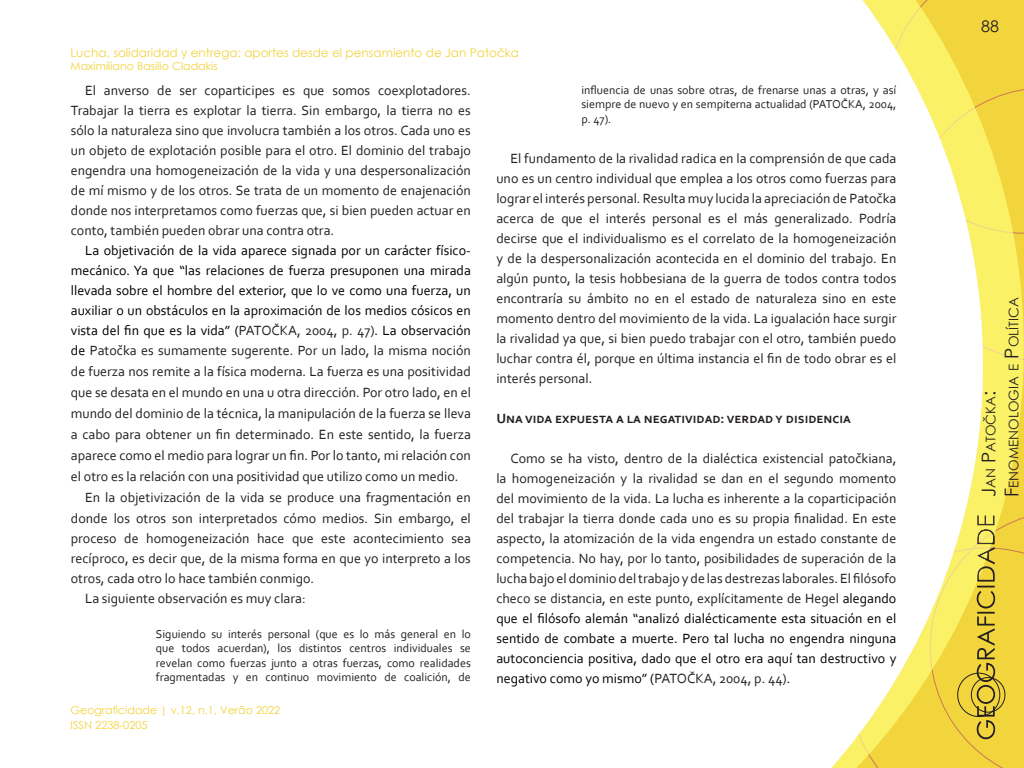
<style>
.page{position:relative;width:1024px;height:768px;background:#fff}
.page>*{position:absolute;margin:0;border:0;box-sizing:border-box;transform-origin:0 0}
.t1{font:16px "Century Gothic";color:#231f20}
.corpo{font:14px/20px "Corbel";color:#231f20;text-align:justify}
.Título_N_1{font:700 14px "Corbel";color:#231f20}
.t2{font:13.3px/22.8px "Century Gothic";color:#231f20}
.citacao{font:12px/14.4px "Corbel";color:#231f20;text-align:justify}
.t3{font:12px "Century Gothic";color:#f2d43d}
.t4{font:11px "Century Gothic";color:#f2d43d}
.s1{color:#000}
.s2{font-size:19px}
</style>
<div class="page">
<svg style="left:831px;top:0;width:193px;height:768px"></svg>
<p class="t3" style="left:71px;top:45px;width:450px">Lucha, solidaridad y entrega: aportes desde el pensamiento de Jan Patočka</p>
<p class="t4" style="left:71px;top:59px;width:149px">Maximiliano Basilio Cladakis</p>
<p class="corpo" style="left:71px;top:80px;width:402px;text-indent:14px">El anverso de ser coparticipes es que somos coexplotadores.<br>Trabajar la tierra es explotar la tierra. Sin embargo, la tierra no es sólo la naturaleza sino que involucra también a los otros. Cada uno es un objeto de explotación posible para el otro. El dominio del trabajo engendra una homogeneización de la vida y una despersonalización de mí mismo y de los otros. Se trata de un momento de enajenación donde nos interpretamos como fuerzas que, si bien pueden actuar en conto, también pueden obrar una contra otra.</p>
<p class="corpo" style="left:71px;top:240px;width:402px;line-height:20.5px;text-indent:14px"><span class="s1">La objetivación de la vida aparece signada por un carácter físico&shy;mecánico. Ya que “las relaciones de fuerza presuponen una mirada llevada sobre el hombre del exterior, que lo ve como una fuerza, un auxiliar o un obstáculos en la aproximación de los medios cósicos en vista del fin que es la vida” (</span>PATOČKA, 2004, p. 47)<span class="s1">. La observación de</span> Patočka es sumamente sugerente. Por un lado, la misma noción de fuerza nos remite a la física moderna. La fuerza es una positividad que se desata en el mundo en una u otra dirección. Por otro lado, en el mundo del dominio de la técnica, la manipulación de la fuerza se lleva a cabo para obtener un fin determinado. En este sentido, la fuerza aparece como el medio para lograr un fin. Por lo tanto, mi relación con el otro es la relación con una positividad que utilizo como un medio.</p>
<p class="corpo" style="left:71px;top:487px;width:402px;text-indent:14px">En la objetivización de la vida se produce una fragmentación en donde los otros son interpretados cómo medios. Sin embargo, el proceso de homogeneización hace que este acontecimiento sea recíproco, es decir que, de la misma forma en que yo interpreto a los otros, cada otro lo hace también conmigo.</p>
<p class="corpo" style="left:85px;top:588px;width:222px">La siguiente observación es muy clara:</p>
<p class="citacao" style="left:156px;top:626px;width:317px">Siguiendo su interés personal (que es lo más general en lo que todos acuerdan), los distintos centros individuales se revelan como fuerzas junto a otras fuerzas, como realidades fragmentadas y en continuo movimiento de coalición, de</p>
<p class="t4" style="left:71px;top:702px;width:211px">Geograficidade | v.12, n.1, Verão 2022</p>
<p class="t4" style="left:71px;top:717px;width:79px">ISSN 2238-0205</p>
<p class="citacao" style="left:581px;top:82px;width:317px">influencia de unas sobre otras, de frenarse unas a otras, y así siempre de nuevo y en sempiterna actualidad (PATOČKA, 2004, p. 47).</p>
<p class="corpo" style="left:496px;top:148px;width:402px;text-indent:14px">El fundamento de la rivalidad radica en la comprensión de que cada uno es un centro individual que emplea a los otros como fuerzas para lograr el interés personal. Resulta muy lucida la apreciación de Patočka acerca de que el interés personal es el más generalizado. Podría decirse que el individualismo es el correlato de la homogeneización y de la despersonalización acontecida en el dominio del trabajo. En algún punto, la tesis hobbesiana de la guerra de todos contra todos encontraría su ámbito no en el estado de naturaleza sino en este momento dentro del movimiento de la vida. La igualación hace surgir la rivalidad ya que, si bien puedo trabajar con el otro, también puedo luchar contra él, porque en última instancia el fin de todo obrar es el interés personal.</p>
<p class="Título_N_1" style="left:496px;top:409px;width:356px">Una vida expuesta a la negatividad: verdad y disidencia</p>
<p class="corpo" style="left:496px;top:448px;width:402px;text-indent:14px">Como se ha visto, dentro de la dialéctica existencial patočkiana, la homogeneización y la rivalidad se dan en el segundo momento del movimiento de la vida. La lucha es inherente a la coparticipación del trabajar la tierra donde cada uno es su propia finalidad. En este aspecto, la atomización de la vida engendra un estado constante de competencia. No hay, por lo tanto, posibilidades de superación de la lucha bajo el dominio deltrabajo y de las destrezas laborales. El filósofo checo se distancia, en este punto, explícitamente de Hegel <span class="s1">alegando que el filósofo alemán “analizó dialécticamente esta situación en el sentido de combate a muerte. Pero tal lucha no engendra ninguna autoconciencia positiva, dado que el otro era aquí tan destructivo y negativo como yo mismo” (</span>PATOČKA, 2004, p. 44)<span class="s1">.</span></p>
<p class="t1" style="left:981px;top:15px;width:19px">88</p>
<p class="t2" style="left:979px;top:497px;width:200px;rotate:-90deg"><span class="s2">J</span>an <span class="s2">P</span>atočka<span class="s2">:<br>F</span>enomenologia e <span class="s2">P</span>olítica</p>
<p class="t2" style="left:979px;top:497px;width:62px;rotate:-90deg"><span class="s2">A</span>rtigos</p>
</div>
